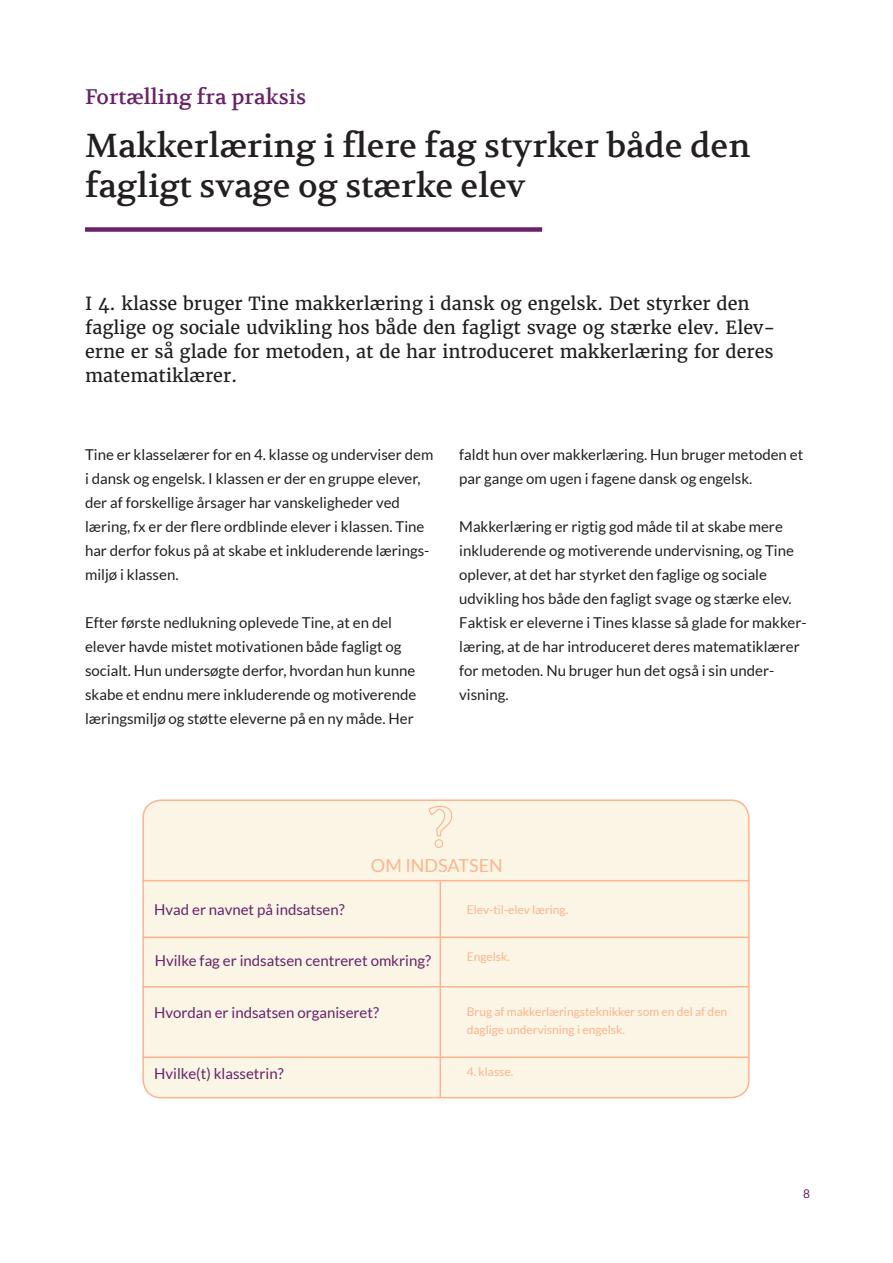
<style>
.page{position:relative;width:893px;height:1263px;background:#fff}
.page>*{position:absolute;margin:0;border:0;box-sizing:border-box;transform-origin:0 0}
.Overskrift_2{font:33px/39.6px "Volkhov";color:#231f20}
.Brødtekst{font:21px "Volkhov";color:#69226a}
.underrubrik{font:18px/24px "Merriweather";color:#231f20}
.t1{font:18px "Lato";color:#feb48f}
.Brødtekst-2{font:15px/24px "Lato";color:#231f20}
.t2{font:15px "Lato";color:#69226a}
.Brødtekst-3{font:12px/18px "Lato";color:#feb48f}
.t3{font:12px "Lato";color:#69226a}
</style>
<div class="page">
<div style="left:85px;top:227px;width:457px;height:5px;background:#69226a"></div>
<div style="left:143px;top:800px;width:606px;height:298px;background:#faf5e4;border-radius:18px"></div>
<div style="left:142px;top:799px;width:608px;height:299px;border:2px solid #feb48f;border-radius:18px"></div>
<hr style="left:142px;top:880px;width:608px;height:1px;background:#feb48f">
<hr style="left:142px;top:936px;width:606px;height:2px;background:#feb48f">
<hr style="left:142px;top:986px;width:606px;height:1px;background:#feb48f">
<hr style="left:142px;top:1056px;width:606px;height:2px;background:#feb48f">
<hr style="left:440px;top:880px;width:1px;height:218px;background:#feb48f">
<svg style="left:428px;top:805px;width:25px;height:43px"></svg>
<p class="Brødtekst" style="left:85px;top:83px;width:223px">Fortælling fra praksis</p>
<p class="Overskrift_2" style="left:85px;top:126px;width:667px">Makkerlæring i flere fag styrker både den fagligt svage og stærke elev</p>
<p class="underrubrik" style="left:85px;top:292px;width:692px">I 4. klasse bruger Tine makkerlæring i dansk og engelsk. Det styrker den faglige og sociale udvikling hos både den fagligt svage og stærke elev. Elev&shy;erne er så glade for metoden, at de har introduceret makkerlæring for deres matematiklærer.</p>
<p class="Brødtekst-2" style="left:85px;top:443px;width:350px">Tine er klasselærer for en 4. klasse og underviser dem i dansk og engelsk. I klassen er der en gruppe elever, der af forskellige årsager har vanskeligheder ved læring, fx er der flere ordblinde elever i klassen. Tine har derfor fokus på at skabe et inkluderende lærings&shy;miljø i klassen.</p>
<p class="Brødtekst-2" style="left:85px;top:611px;width:333px">Efter første nedlukning oplevede Tine, at en del elever havde mistet motivationen både fagligt og socialt. Hun undersøgte derfor, hvordan hun kunne skabe et endnu mere inkluderende og motiverende læringsmiljø og støtte eleverne på en ny måde. Her</p>
<p class="Brødtekst-2" style="left:459px;top:443px;width:346px">faldt hun over makkerlæring. Hun bruger metoden et par gange om ugen i fagene dansk og engelsk.</p>
<p class="Brødtekst-2" style="left:459px;top:515px;width:349px">Makkerlæring er rigtig god måde til at skabe mere inkluderende og motiverende undervisning, og Tine oplever, at det har styrket den faglige og sociale udvikling hos både den fagligt svage og stærke elev.<br>Faktisk er eleverne i Tines klasse så glade for makker&shy;læring, at de har introduceret deres matematiklærer for metoden. Nu bruger hun det også i sin under&shy;visning.</p>
<p class="t1" style="left:371px;top:855px;width:133px">OM INDSATSEN</p>
<p class="t2" style="left:154px;top:901px;width:192px">Hvad er navnet på indsatsen?</p>
<p class="t2" style="left:155px;top:952px;width:278px">Hvilke fag er indsatsen centreret omkring?</p>
<p class="t2" style="left:154px;top:1004px;width:226px">Hvordan er indsatsen organiseret?</p>
<p class="t2" style="left:154px;top:1065px;width:131px">Hvilke(t) klassetrin?</p>
<p class="Brødtekst-3" style="left:467px;top:901px;width:103px">Elev-til-elev læring.</p>
<p class="Brødtekst-3" style="left:467px;top:948px;width:45px">Engelsk.</p>
<p class="Brødtekst-3" style="left:467px;top:1002px;width:262px">Brug af makkerlæringsteknikker som en del af den daglige undervisning i engelsk.</p>
<p class="Brødtekst-3" style="left:467px;top:1063px;width:48px">4. klasse.</p>
<p class="t3" style="left:803px;top:1186px;width:8px">8</p>
</div>
